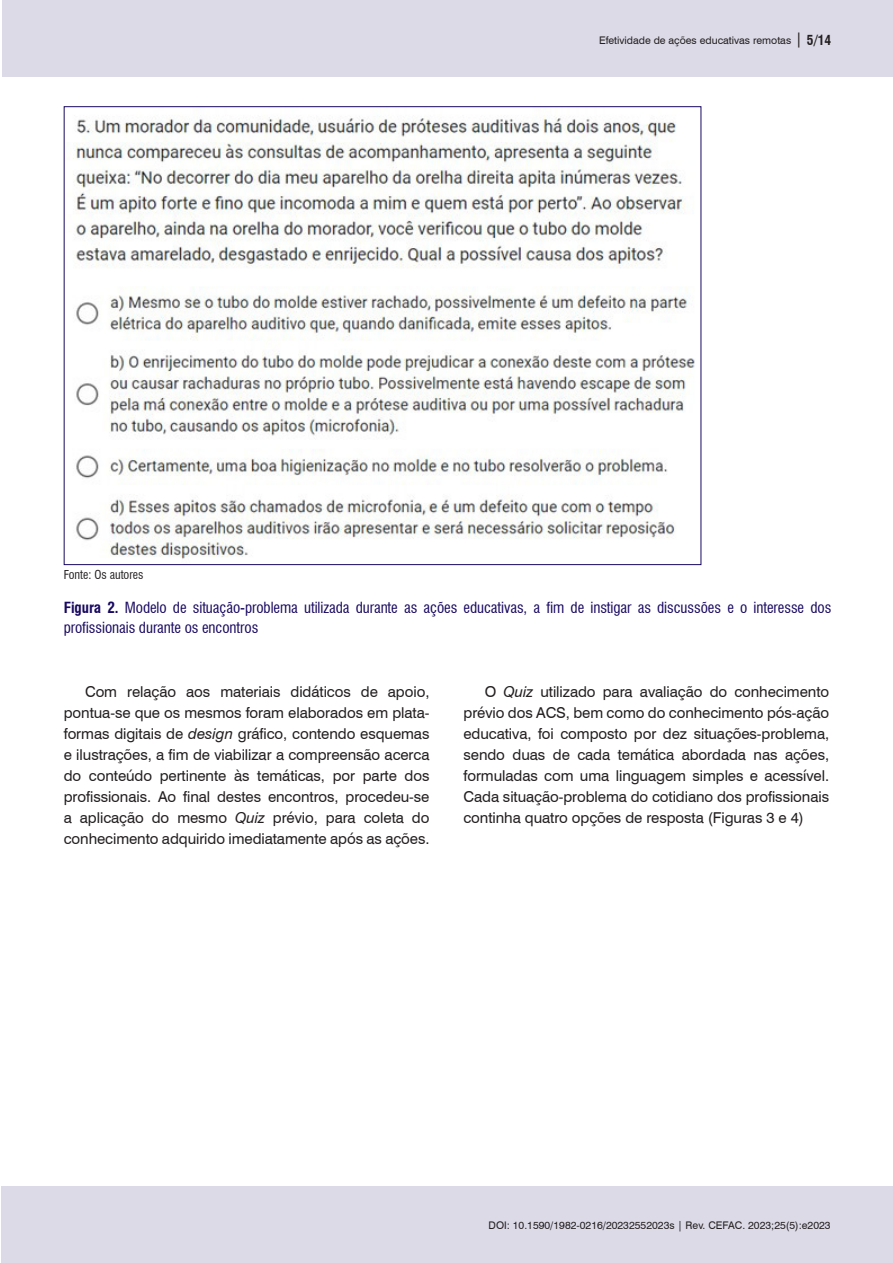
<style>
.page{position:relative;width:893px;height:1263px;background:#fff}
.page>*{position:absolute;margin:0;border:0;box-sizing:border-box;transform-origin:0 0}
.Corpo_do_texto{font:15px/21px "Swiss 721 BT";letter-spacing:-.005em;color:#231f20;text-align:justify}
.Titulo_tabelas_e_gráficos{font:condensed 15px/19.5px "Swiss 721 BT";letter-spacing:-.005em;color:#18085f}
.Legendas{font:condensed 12px "Swiss 721 BT";color:#231f20}
.t1{font:10.5px "Swiss 721 BT";color:#231f20}
.s1{font-size:15px}
.s2{font-weight:700;font-stretch:condensed;font-size:13.5px}
.s3{font-weight:700}
.s4{font-style:italic}
</style>
<div class="page">
<div style="left:1px;top:1186px;width:892px;height:77px;background:#dcdae7"></div>
<div style="left:2px;top:0;width:891px;height:77px;background:#dcdae7"></div>
<img style="left:66px;top:115px;width:629px;height:444px">
<p class="t1" style="left:599px;top:33px;width:234px">Efetividade de ações educativas remotas <span class="s1">|</span> <span class="s2">5/14</span></p>
<p class="Legendas" style="left:64px;top:568px;width:81px">Fonte: Os autores</p>
<p class="Titulo_tabelas_e_gráficos" style="left:64px;top:598px;width:769px"><span class="s3">Figura 2.</span> Modelo de situação-problema utilizada durante as ações educativas, a fim de instigar as discussões e o interesse dos profissionais durante os encontros</p>
<p class="Corpo_do_texto" style="left:64px;top:681px;width:367px;text-indent:21px">Com relação aos materiais didáticos de apoio, pontua-se que os mesmos foram elaborados em plata&shy;formas digitais de <span class="s4">design</span> gráfico, contendo esquemas e ilustrações, a fim de viabilizar a compreensão acerca do conteúdo pertinente às temáticas, por parte dos profissionais. Ao final destes encontros, procedeu-se a aplicação do mesmo <span class="s4">Quiz</span> prévio, para coleta do conhecimento adquirido imediatamente após as ações.</p>
<p class="Corpo_do_texto" style="left:463px;top:681px;width:367px;text-indent:21px">O <span class="s4">Quiz</span> utilizado para avaliação do conhecimento prévio dos ACS, bem como do conhecimento pós-ação educativa, foi composto por dez situações-problema, sendo duas de cada temática abordada nas ações, formuladas com uma linguagem simples e acessível.<br>Cada situação-problema do cotidiano dos profissionais continha quatro opções de resposta (Figuras 3 e 4)</p>
<p class="t1" style="left:489px;top:1218px;width:343px">DOI: 10.1590/1982-0216/20232552023s | Rev. CEFAC. 2023;25(5):e2023</p>
</div>
